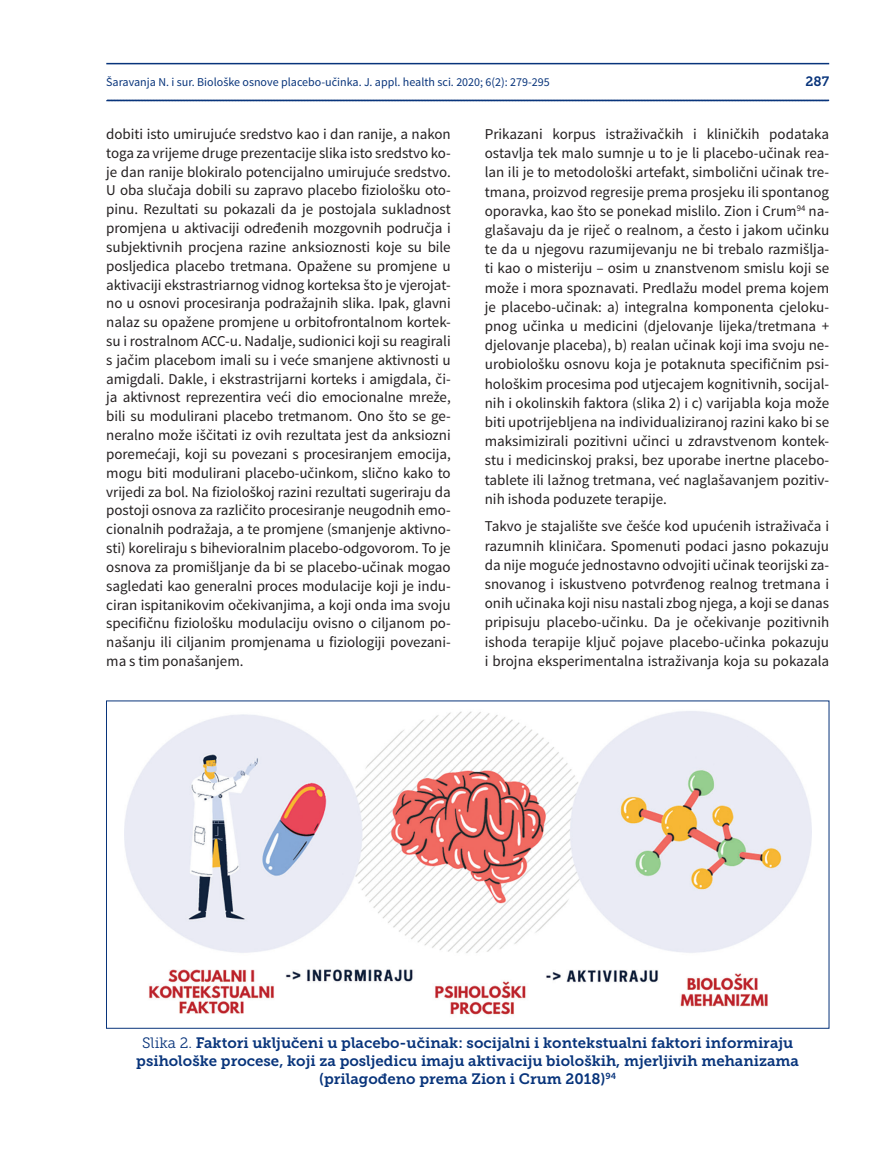
<style>
.page{position:relative;width:893px;height:1149px;background:#fff}
.page>*{position:absolute;margin:0;border:0;box-sizing:border-box;transform-origin:0 0}
.text{font:15px/18.8px "Source Sans Pro";color:#231f20;text-align:justify}
.tablica_naslov{font:15px/18px "Museo Slab 700";color:#08347b;text-align:center}
.t1{font:13.5px "Museo Slab 700";color:#08347b}
.t2{font:12px "Source Sans Pro";color:#08347b}
.s1{font-family:"Museo Slab 300"}
</style>
<div class="page">
<hr style="left:106px;top:63px;width:723px;height:1px;background:#08347b">
<svg style="left:106px;top:99px;width:723px;height:2px"></svg>
<svg style="left:106px;top:700px;width:723px;height:328px"></svg>
<p class="t2" style="left:106px;top:74px;width:445px">Šaravanja N. i sur. Biološke osnove placebo-učinka. J. appl. health sci. 2020; 6(2): 279-295</p>
<p class="t1" style="left:805px;top:73px;width:25px">287</p>
<p class="text" style="left:485px;top:124px;width:346px;line-height:19.2px">Prikazani korpus istraživačkih i kliničkih podataka ostavlja tek malo sumnje u to je li placebo-učinak rea&shy;lan ili je to metodološki artefakt, simbolični učinak tre&shy;tmana, proizvod regresije prema prosjeku ili spontanog oporavka, kao što se ponekad mislilo. Zion i Crum<sup>94</sup> na&shy;glašavaju da je riječ o realnom, a često i jakom učinku te da u njegovu razumijevanju ne bi trebalo razmišlja&shy;ti kao o misteriju – osim u znanstvenom smislu koji se može i mora spoznavati. Predlažu model prema kojem je placebo-učinak: a) integralna komponenta cjeloku&shy;pnog učinka u medicini (djelovanje lijeka/tretmana + djelovanje placeba), b) realan učinak koji ima svoju ne&shy;urobiološku osnovu koja je potaknuta specifičnim psi&shy;hološkim procesima pod utjecajem kognitivnih, socijal&shy;nih i okolinskih faktora (slika 2) i c) varijabla koja može biti upotrijebljena na individualiziranoj razini kako bi se maksimizirali pozitivni učinci u zdravstvenom kontek&shy;stu i medicinskoj praksi, bez uporabe inertne placebo&shy;tablete ili lažnog tretmana, već naglašavanjem pozitiv&shy;nih ishoda poduzete terapije.</p>
<p class="text" style="left:485px;top:517px;width:346px;line-height:19.2px">Takvo je stajalište sve češće kod upućenih istraživača i razumnih kliničara. Spomenuti podaci jasno pokazuju da nije moguće jednostavno odvojiti učinak teorijski za&shy;snovanog i iskustveno potvrđenog realnog tretmana i onih učinaka koji nisu nastali zbog njega, a koji se danas pripisuju placebo-učinku. Da je očekivanje pozitivnih ishoda terapije ključ pojave placebo-učinka pokazuju i brojna eksperimentalna istraživanja koja su pokazala</p>
<p class="text" style="left:106px;top:125px;width:346px">dobiti isto umirujuće sredstvo kao i dan ranije, a nakon toga za vrijeme druge prezentacije slika isto sredstvo ko&shy;je dan ranije blokiralo potencijalno umirujuće sredstvo.<br>U oba slučaja dobili su zapravo placebo fiziološku oto&shy;pinu. Rezultati su pokazali da je postojala sukladnost promjena u aktivaciji određenih mozgovnih područja i subjektivnih procjena razine anksioznosti koje su bile posljedica placebo tretmana. Opažene su promjene u aktivaciji ekstrastriarnog vidnog korteksa što je vjerojat&shy;no u osnovi procesiranja podražajnih slika. Ipak, glavni nalaz su opažene promjene u orbitofrontalnom kortek&shy;su i rostralnom ACC-u. Nadalje, sudionici koji su reagirali s jačim placebom imali su i veće smanjene aktivnosti u amigdali. Dakle, i ekstrastrijarni korteks i amigdala, či&shy;ja aktivnost reprezentira veći dio emocionalne mreže, bili su modulirani placebo tretmanom. Ono što se ge&shy;neralno može iščitati iz ovih rezultata jest da anksiozni poremećaji, koji su povezani s procesiranjem emocija, mogu biti modulirani placebo-učinkom, slično kako to vrijedi za bol. Na fiziološkoj razini rezultati sugeriraju da postoji osnova za različito procesiranje neugodnih emo&shy;cionalnih podražaja, a te promjene (smanjenje aktivno&shy;sti) koreliraju s bihevioralnim placebo-odgovorom. To je osnova za promišljanje da bi se placebo-učinak mogao sagledati kao generalni proces modulacije koji je indu&shy;ciran ispitanikovim očekivanjima, a koji onda ima svoju specifičnu fiziološku modulaciju ovisno o ciljanom po&shy;našanju ili ciljanim promjenama u fiziologiji povezani&shy;ma s tim ponašanjem.</p>
<p class="tablica_naslov" style="left:136px;top:1033px;width:664px"><span class="s1">Slika 2.</span> Faktori uključeni u placebo-učinak: socijalni i kontekstualni faktori informiraju psihološke procese, koji za posljedicu imaju aktivaciju bioloških, mjerljivih mehanizama (prilagođeno prema Zion i Crum 2018)<sup>94</sup></p>
</div>
